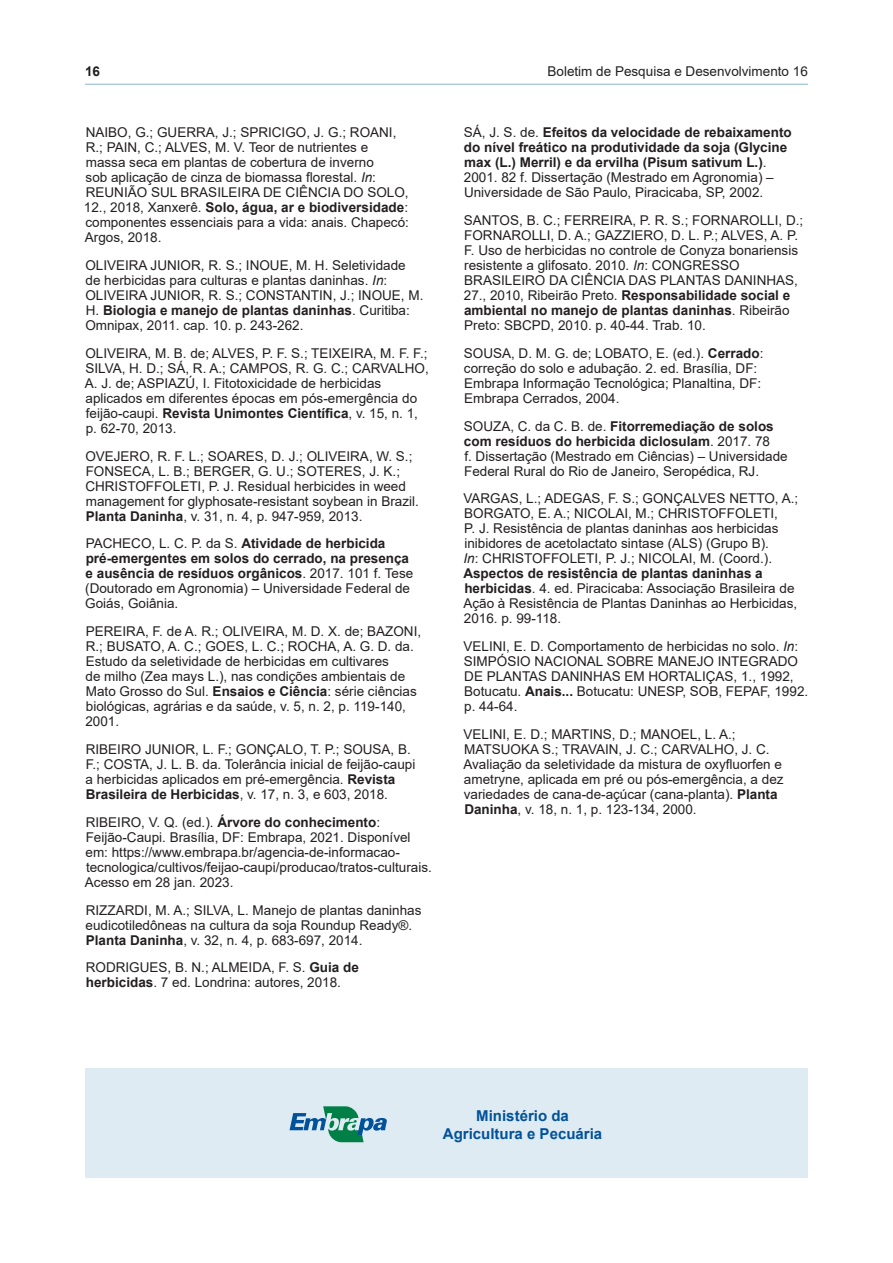
<style>
.page{position:relative;width:893px;height:1263px;background:#fff}
.page>*{position:absolute;margin:0;border:0;box-sizing:border-box;transform-origin:0 0}
.t1{font:700 15px/18px "Arial";color:#01529b;text-align:center}
.t2{font:13.5px/15px "Arial";color:#231f20}
.t3{font:700 13.5px/15px "Arial";color:#231f20}
.s1{font-style:italic}
.s2{font-weight:700}
.s3{font-weight:400}
</style>
<div class="page">
<hr style="left:85px;top:84px;width:723px;height:1px;background:#adcbdb">
<div style="left:85px;top:1068px;width:723px;height:110px;background:#deebf2"></div>
<svg style="left:290px;top:1106px;width:97px;height:36px"></svg>
<p class="t3" style="left:85px;top:64px;width:17px">16</p>
<p class="t2" style="left:547px;top:63px;width:262px">Boletim de Pesquisa e Desenvolvimento 16</p>
<p class="t2" style="left:84px;top:125px;width:326px">NAIBO, G.; GUERRA, J.; SPRICIGO, J. G.; ROANI, R.; PAIN, C.; ALVES, M. V. Teor de nutrientes e massa seca em plantas de cobertura de inverno<br>sob aplicação de cinza de biomassa florestal. <span class="s1">In</span>:<br>REUNIÃO SUL BRASILEIRA DE CIÊNCIA DO SOLO, 12., 2018, Xanxerê. <span class="s2">Solo, água, ar e biodiversidade</span>: componentes essenciais para a vida: anais. Chapecó:<br>Argos, 2018.</p>
<p class="t2" style="left:85px;top:258px;width:340px">OLIVEIRA JUNIOR, R. S.; INOUE, M. H. Seletividade de herbicidas para culturas e plantas daninhas. <span class="s1">In</span>:<br>OLIVEIRA JUNIOR, R. S.; CONSTANTIN, J.; INOUE, M.<br>H. <span class="s2">Biologia e manejo de plantas daninhas</span>. Curitiba:<br>Omnipax, 2011. cap. 10. p. 243-262.</p>
<p class="t2" style="left:85px;top:346px;width:345px">OLIVEIRA, M. B. de; ALVES, P. F. S.; TEIXEIRA, M. F. F.; SILVA, H. D.; SÁ, R. A.; CAMPOS, R. G. C.; CARVALHO, A. J. de; ASPIAZÚ, I. Fitotoxicidade de herbicidas aplicados em diferentes épocas em pós-emergência do feijão-caupi. <span class="s2">Revista Unimontes Científica</span>, v. 15, n. 1, p. 62-70, 2013.</p>
<p class="t2" style="left:85px;top:448px;width:335px">OVEJERO, R. F. L.; SOARES, D. J.; OLIVEIRA, W. S.; FONSECA, L. B.; BERGER, G. U.; SOTERES, J. K.; CHRISTOFFOLETI, P. J. Residual herbicides in weed management for glyphosate-resistant soybean in Brazil.<br><span class="s2">Planta Daninha</span>, v. 31, n. 4, p. 947-959, 2013.</p>
<p class="t2" style="left:85px;top:536px;width:330px">PACHECO, L. C. P. da S. <span class="s2">Atividade de herbicida pré-emergentes em solos do cerrado, na presença e ausência de resíduos orgânicos</span>. 2017. 101 f. Tese (Doutorado em Agronomia) – Universidade Federal de Goiás, Goiânia.</p>
<p class="t2" style="left:85px;top:624px;width:337px">PEREIRA, F. de A. R.; OLIVEIRA, M. D. X. de; BAZONI, R.; BUSATO, A. C.; GOES, L. C.; ROCHA, A. G. D. da.<br>Estudo da seletividade de herbicidas em cultivares<br>de milho (Zea mays L.), nas condições ambientais de Mato Grosso do Sul. <span class="s2">Ensaios e Ciência</span>: série ciências biológicas, agrárias e da saúde, v. 5, n. 2, p. 119-140, 2001.</p>
<p class="t2" style="left:86px;top:742px;width:331px">RIBEIRO JUNIOR, L. F.; GONÇALO, T. P.; SOUSA, B.<br>F.; COSTA, J. L. B. da. Tolerância inicial de feijão-caupi a herbicidas aplicados em pré-emergência. <span class="s2">Revista Brasileira de Herbicidas</span>, v. 17, n. 3, e 603, 2018.</p>
<p class="t2" style="left:85px;top:814px;width:348px">RIBEIRO, V. Q. (ed.). <span class="s2">Árvore do conhecimento</span>:<br>Feijão-Caupi. Brasília, DF: Embrapa, 2021. Disponível em: https://www.embrapa.br/agencia-de-informacao&shy;tecnologica/cultivos/feijao-caupi/producao/tratos-culturais.<br>Acesso em 28 jan. 2023.</p>
<p class="t2" style="left:86px;top:902px;width:337px">RIZZARDI, M. A.; SILVA, L. Manejo de plantas daninhas eudicotiledôneas na cultura da soja Roundup Ready®.<br><span class="s2">Planta Daninha</span>, v. 32, n. 4, p. 683-697, 2014.</p>
<p class="t2" style="left:86px;top:960px;width:275px">RODRIGUES, B. N.; ALMEIDA, F. S. <span class="s2">Guia de herbicidas</span>. 7 ed. Londrina: autores, 2018.</p>
<p class="t3" style="left:464px;top:125px;width:329px"><span class="s3">SÁ, J. S. de.</span> Efeitos da velocidade de rebaixamento do nível freático na produtividade da soja (Glycine max (L.) Merril) e da ervilha (Pisum sativum L.)<span class="s3">.<br>2001. 82 f. Dissertação (Mestrado em Agronomia) – Universidade de São Paulo, Piracicaba, SP, 2002.</span></p>
<p class="t2" style="left:464px;top:213px;width:341px">SANTOS, B. C.; FERREIRA, P. R. S.; FORNAROLLI, D.; FORNAROLLI, D. A.; GAZZIERO, D. L. P.; ALVES, A. P.<br>F. Uso de herbicidas no controle de Conyza bonariensis resistente a glifosato. 2010. <span class="s1">In</span>: CONGRESSO BRASILEIRO DA CIÊNCIA DAS PLANTAS DANINHAS, 27., 2010, Ribeirão Preto. <span class="s2">Responsabilidade social e ambiental no manejo de plantas daninhas</span>. Ribeirão Preto: SBCPD, 2010. p. 40-44. Trab. 10.</p>
<p class="t2" style="left:464px;top:346px;width:301px">SOUSA, D. M. G. de; LOBATO, E. (ed.). <span class="s2">Cerrado</span>: correção do solo e adubação. 2. ed. Brasília, DF:<br>Embrapa Informação Tecnológica; Planaltina, DF:<br>Embrapa Cerrados, 2004.</p>
<p class="t2" style="left:464px;top:418px;width:325px">SOUZA, C. da C. B. de. <span class="s2">Fitorremediação de solos com resíduos do herbicida diclosulam</span>. 2017. 78<br>f. Dissertação (Mestrado em Ciências) – Universidade Federal Rural do Rio de Janeiro, Seropédica, RJ.</p>
<p class="t2" style="left:463px;top:491px;width:336px">VARGAS, L.; ADEGAS, F. S.; GONÇALVES NETTO, A.; BORGATO, E. A.; NICOLAI, M.; CHRISTOFFOLETI,<br>P. J. Resistência de plantas daninhas aos herbicidas inibidores de acetolactato sintase (ALS) (Grupo B).<br><span class="s1">In</span>: CHRISTOFFOLETI, P. J.; NICOLAI, M. (Coord.).<br><span class="s2">Aspectos de resistência de plantas daninhas a herbicidas</span>. 4. ed. Piracicaba: Associação Brasileira de Ação à Resistência de Plantas Daninhas ao Herbicidas, 2016. p. 99-118.</p>
<p class="t2" style="left:464px;top:639px;width:346px">VELINI, E. D. Comportamento de herbicidas no solo. <span class="s1">In</span>:<br>SIMPÓSIO NACIONAL SOBRE MANEJO INTEGRADO DE PLANTAS DANINHAS EM HORTALIÇAS, 1., 1992, Botucatu. <span class="s2">Anais...</span> Botucatu: UNESP, SOB, FEPAF, 1992. p. 44-64.</p>
<p class="t2" style="left:463px;top:727px;width:322px">VELINI, E. D.; MARTINS, D.; MANOEL, L. A.; MATSUOKA S.; TRAVAIN, J. C.; CARVALHO, J. C.<br>Avaliação da seletividade da mistura de oxyfluorfen e ametryne, aplicada em pré ou pós-emergência, a dez variedades de cana-de-açúcar (cana-planta). <span class="s2">Planta Daninha</span>, v. 18, n. 1, p. 123-134, 2000.</p>
<p class="t1" style="left:443px;top:1107px;width:161px">Ministério da<br>Agricultura e Pecuária</p>
</div>
